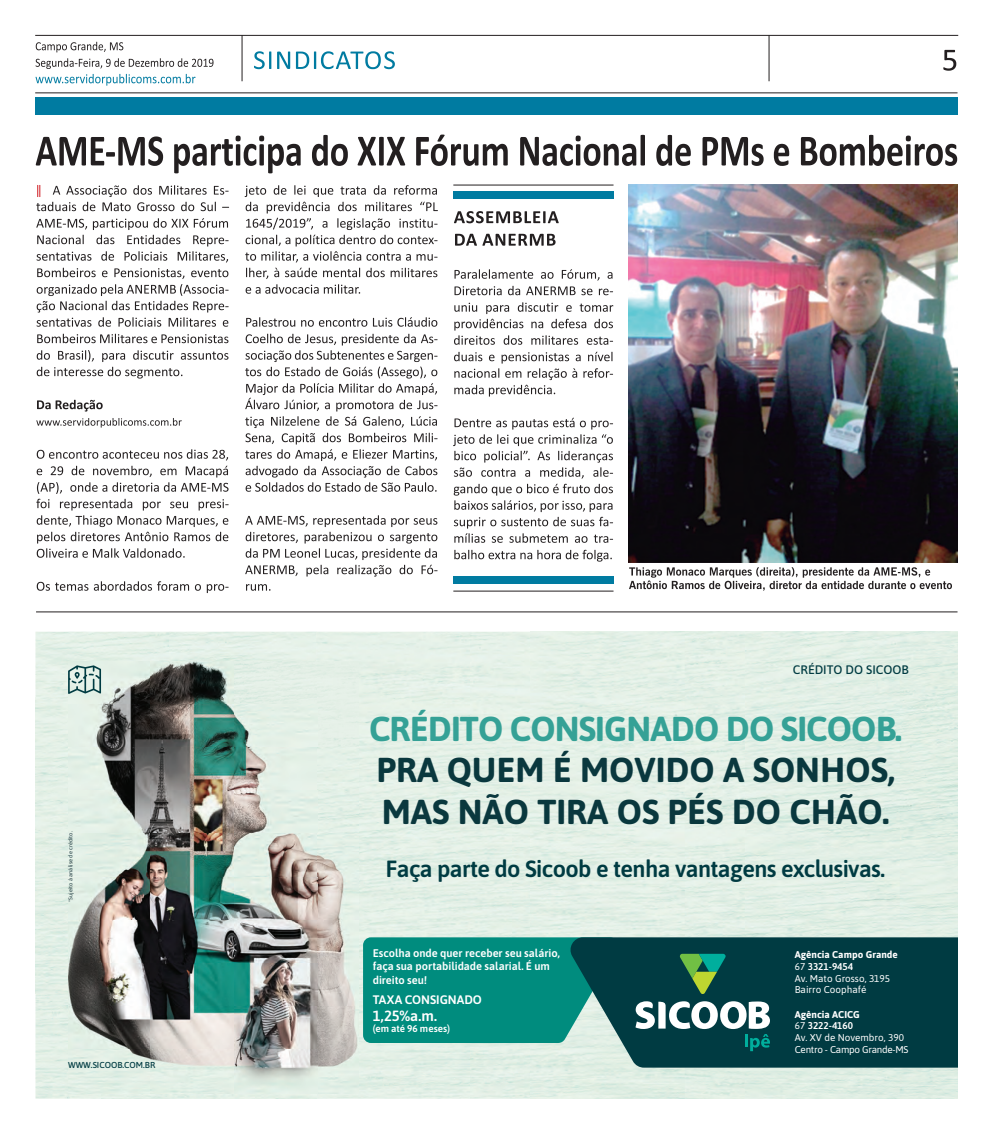
<style>
.page{position:relative;width:993px;height:1134px;background:#fff}
.page>*{position:absolute;margin:0;border:0;box-sizing:border-box;transform-origin:0 0}
.t1{font:700 34.5px/41.5px "Asap";color:#0a383e}
.t2{font:600 23.5px "Asap";letter-spacing:-.025em;color:#003b42}
.t3{font:600 14.75px "Asap";color:#fff}
.t4{font:500 12.38px "Asap";color:#003b42}
.t5{font:600 12.38px "Asap";color:#fff}
.t6{font:600 11.12px/13.4px "Asap";color:#fff}
.t7{font:9.88px/11.9px "Asap";letter-spacing:-.025em;color:#fff}
.t8{font:9.88px/11.9px "Asap";color:#fff}
.t9{font:600 9.88px "Asap";letter-spacing:.005em;color:#fff}
.t10{font:500 8.62px "Asap";color:#003b42}
.t11{font:5.62px "Asap";color:#1f3b41}
.s1{color:#35a196}
.s2{font-weight:700}
.s3{font-weight:600}
</style>
<div class="page">
<svg style="left:246px;top:584px;width:24px;height:7px"></svg>
<svg style="left:245px;top:515px;width:192px;height:62px"></svg>
<svg style="left:245px;top:334px;width:192px;height:158px"></svg>
<svg style="left:246px;top:317px;width:191px;height:10px"></svg>
<svg style="left:244px;top:185px;width:193px;height:109px"></svg>
<svg style="left:37px;top:581px;width:191px;height:12px"></svg>
<svg style="left:36px;top:449px;width:192px;height:109px"></svg>
<svg style="left:36px;top:418px;width:146px;height:10px"></svg>
<svg style="left:37px;top:400px;width:66px;height:12px"></svg>
<svg style="left:37px;top:350px;width:191px;height:29px"></svg>
<svg style="left:37px;top:334px;width:191px;height:9px"></svg>
<svg style="left:36px;top:218px;width:192px;height:109px"></svg>
<svg style="left:36px;top:185px;width:193px;height:26px"></svg>
<svg style="left:454px;top:550px;width:157px;height:12px"></svg>
<svg style="left:453px;top:418px;width:160px;height:125px"></svg>
<svg style="left:454px;top:352px;width:159px;height:45px"></svg>
<svg style="left:454px;top:302px;width:159px;height:43px"></svg>
<svg style="left:454px;top:269px;width:159px;height:26px"></svg>
<svg style="left:455px;top:234px;width:100px;height:12px"></svg>
<svg style="left:454px;top:211px;width:104px;height:12px"></svg>
<svg style="left:35px;top:58px;width:178px;height:28px"></svg>
<svg style="left:36px;top:42px;width:87px;height:10px"></svg>
<svg style="left:943px;top:50px;width:12px;height:21px"></svg>
<svg style="left:254px;top:51px;width:141px;height:18px"></svg>
<hr style="left:35px;top:35px;width:922px;height:1px;background:#231f20">
<hr style="left:35px;top:93px;width:922px;height:1px;background:#231f20">
<hr style="left:453px;top:185px;width:160px;height:1px;background:#231f20">
<hr style="left:453px;top:591px;width:160px;height:1px;background:#231f20">
<hr style="left:768px;top:35px;width:1px;height:46px;background:#231f20">
<hr style="left:242px;top:35px;width:1px;height:46px;background:#231f20">
<div style="left:35px;top:97px;width:922px;height:18px;background:#007ba1"></div>
<div style="left:453px;top:191px;width:160px;height:8px;background:#007ba1"></div>
<div style="left:453px;top:576px;width:160px;height:7px;background:#007ba1"></div>
<hr style="left:36px;top:612px;width:921px;height:1px;background:#231f20">
<svg style="left:629px;top:567px;width:322px;height:24px"></svg>
<svg style="left:36px;top:135px;width:920px;height:38px"></svg>
<img style="left:35px;top:632px;width:281px;height:65px">
<img style="left:35px;top:993px;width:66px;height:106px">
<img style="left:68px;top:661px;width:290px;height:432px">
<svg style="left:68px;top:665px;width:33px;height:29px"></svg>
<div style="left:363px;top:937px;width:204px;height:106px;background:#008c7e"></div>
<svg style="left:567px;top:937px;width:390px;height:131px;background:#124c51"></svg>
<svg style="left:679px;top:954px;width:46px;height:40px;background:#34804e"></svg>
<svg style="left:635px;top:1001px;width:134px;height:50px"></svg>
<img style="left:628px;top:184px;width:329px;height:378px">
<p class="t11" style="left:67px;top:902px;width:72px;rotate:-90deg">*Sujeito à análise de crédito.</p>
<p class="t10" style="left:68px;top:1058px;width:89px">WWW.SICOOB.COM.BR</p>
<p class="t4" style="left:792px;top:661px;width:117px">CRÉDITO DO SICOOB</p>
<p class="t1" style="left:369px;top:706px;width:534px"><span class="s1">CRÉDITO CONSIGNADO DO SICOOB.<br></span>PRA QUEM É MOVIDO A SONHOS,<br>MAS NÃO TIRA OS PÉS DO CHÃO.</p>
<p class="t2" style="left:385px;top:852px;width:501px">Faça parte do Sicoob e tenha vantagens exclusivas.</p>
<p class="t6" style="left:372px;top:946px;width:189px">Escolha onde quer receber seu salário, faça sua portabilidade salarial. É um direito seu!</p>
<p class="t5" style="left:372px;top:991px;width:111px">TAXA CONSIGNADO</p>
<p class="t3" style="left:372px;top:1005px;width:66px">1,25%a.m.</p>
<p class="t9" style="left:372px;top:1022px;width:79px">(em até 96 meses)</p>
<p class="t8" style="left:794px;top:948px;width:104px"><span class="s2">Agência Campo Grande<br></span>67 <span class="s3">3321-9454<br></span>Av. Mato Grosso, 3195<br>Bairro Coophafé</p>
<p class="t7" style="left:794px;top:1008px;width:115px"><span class="s2">Agência ACICG<br></span>67 <span class="s3">3222-4160<br></span>Av. XV de Novembro, 390<br>Centro - Campo Grande-MS</p>
</div>
